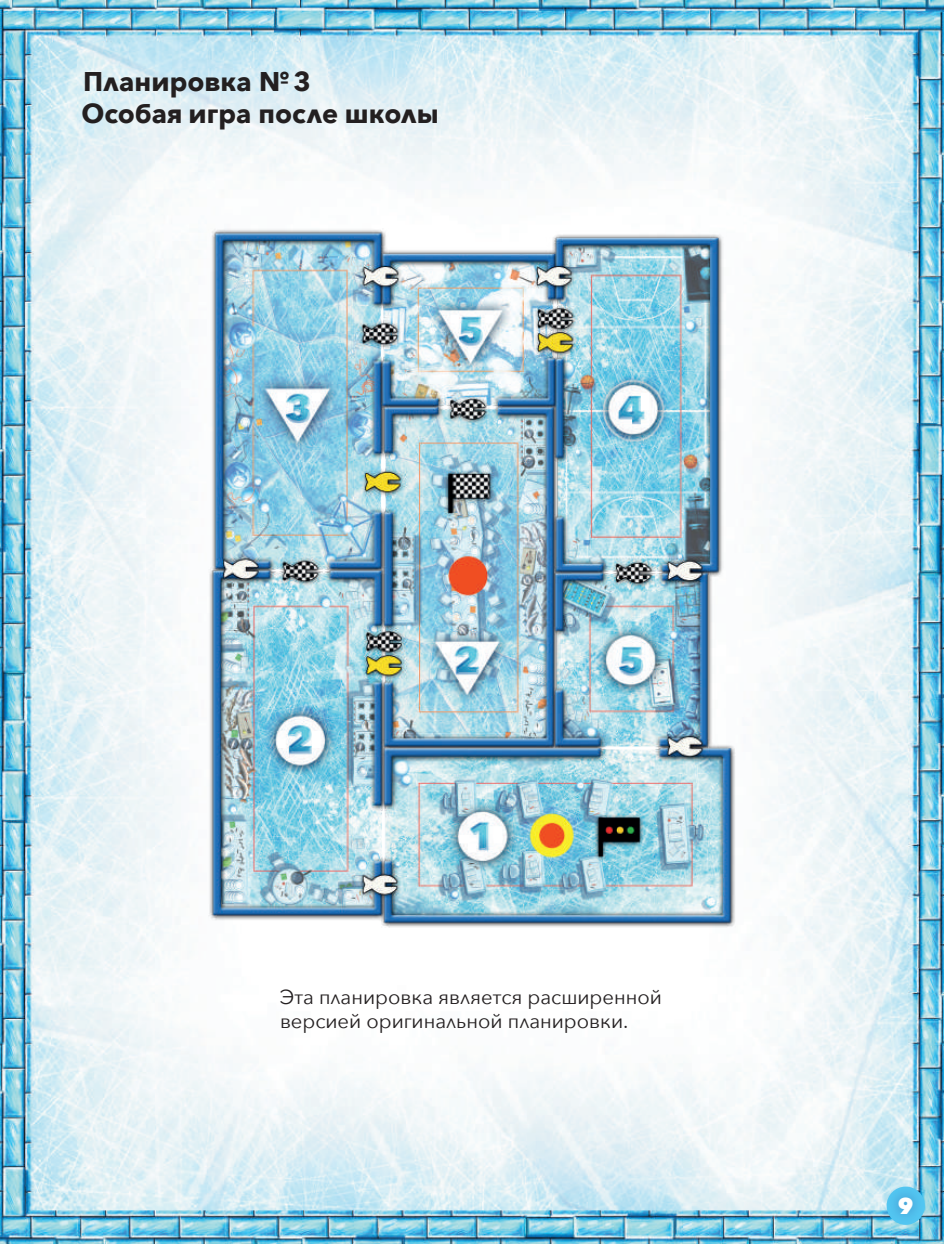
<style>
.page{position:relative;width:944px;height:1244px;background:#fff}
.page>*{position:absolute;margin:0;border:0;box-sizing:border-box;transform-origin:0 0}
.t1{font:700 27px/32.4px "Avenir Next";color:#231f20}
.t2{font:800 22.5px "Avenir Next";color:#fff}
.t3{font:20.25px/24.3px "Avenir Next";color:#231f20}
</style>
<div class="page">
<img style="left:0;top:0;width:944px;height:1244px">
<img style="left:208px;top:229px;width:528px;height:698px">
<div style="left:886px;top:1184px;width:40px;height:42px;background:#253f8e;opacity:.5"></div>
<h1 class="t1" style="left:82px;top:65px;width:359px">Планировка № 3<br>Особая игра после школы</h1>
<p class="t3" style="left:280px;top:983px;width:384px">Эта планировка является расширенной версией оригинальной планировки.</p>
<p class="t2" style="left:898px;top:1192px;width:17px">9</p>
</div>
